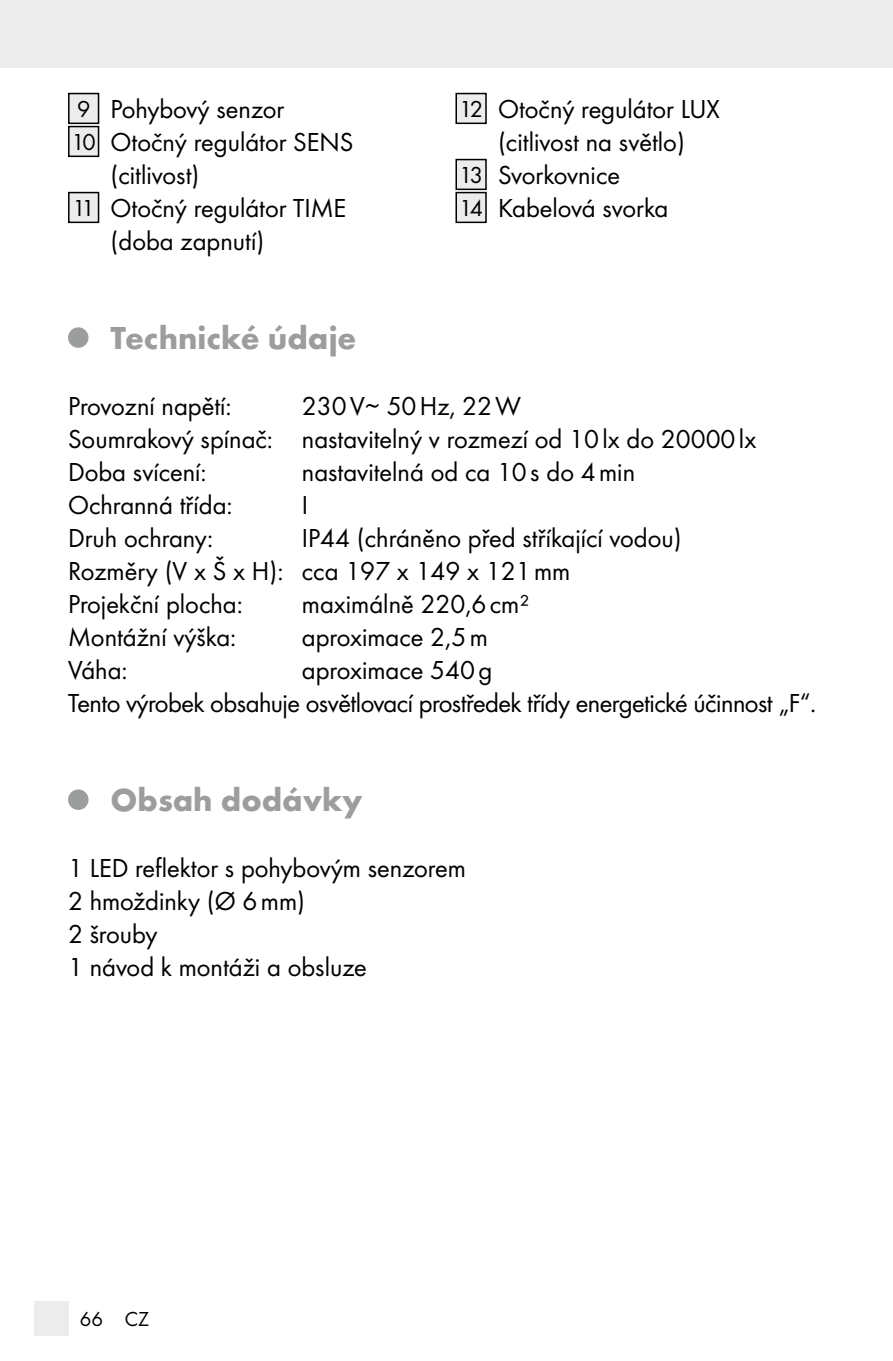
<style>
.page{position:relative;width:893px;height:1361px;background:#fff}
.page>*{position:absolute;margin:0;border:0;box-sizing:border-box;transform-origin:0 0}
.t1{font:700 33px "Futura";color:#9c9d9d}
.t2{font:27px/33px "Futura Boo";color:#000}
.t3{font:27px/33px "Futura Boo";letter-spacing:-.02em;color:#000}
.t4{font:21px "Futura Boo";color:#000}
.s1{font-size:24px}
</style>
<div class="page">
<div style="left:0;top:0;width:893px;height:68px;background:#ececec"></div>
<div style="left:34px;top:1301px;width:34px;height:34px;background:#ececec"></div>
<div style="left:69px;top:94px;width:30px;height:29px;background:#ececec"></div>
<div style="left:68px;top:93px;width:31px;height:31px;border:2px solid #000"></div>
<div style="left:69px;top:127px;width:30px;height:29px;background:#ececec"></div>
<div style="left:68px;top:126px;width:31px;height:31px;border:2px solid #000"></div>
<div style="left:69px;top:193px;width:30px;height:29px;background:#ececec"></div>
<div style="left:68px;top:192px;width:31px;height:31px;border:2px solid #000"></div>
<div style="left:456px;top:94px;width:30px;height:29px;background:#ececec"></div>
<div style="left:455px;top:93px;width:32px;height:31px;border:2px solid #000"></div>
<div style="left:456px;top:160px;width:30px;height:29px;background:#ececec"></div>
<div style="left:455px;top:159px;width:32px;height:31px;border:2px solid #000"></div>
<div style="left:456px;top:193px;width:30px;height:29px;background:#ececec"></div>
<div style="left:455px;top:192px;width:32px;height:31px;border:2px solid #000"></div>
<div style="left:68px;top:327px;width:21px;height:21px;background:#9c9d9d;border-radius:50%"></div>
<div style="left:68px;top:789px;width:21px;height:21px;background:#9c9d9d;border-radius:50%"></div>
<p class="t2" style="left:77px;top:92px;width:209px"><span class="s1">9</span> Pohybový senzor</p>
<p class="t2" style="left:71px;top:125px;width:283px"><span class="s1">10</span> Otočný regulátor SENS</p>
<p class="t2" style="left:111px;top:158px;width:90px">(citlivost)</p>
<p class="t2" style="left:72px;top:191px;width:275px"><span class="s1">11</span> Otočný regulátor TIME</p>
<p class="t2" style="left:111px;top:224px;width:155px">(doba zapnutí)</p>
<p class="t1" style="left:111px;top:318px;width:247px">Technické údaje</p>
<p class="t2" style="left:459px;top:92px;width:262px"><span class="s1">12</span> Otočný regulátor LUX</p>
<p class="t2" style="left:498px;top:125px;width:188px">(citlivost na světlo)</p>
<p class="t2" style="left:459px;top:158px;width:162px"><span class="s1">13</span> Svorkovnice</p>
<p class="t2" style="left:459px;top:191px;width:211px"><span class="s1">14</span> Kabelová svorka</p>
<p class="t2" style="left:68px;top:389px;width:690px;text-indent:234px">230V∼ 50Hz, 22W<br>Soumrakový spínač: nastavitelný v rozmezí od 10lx do 20000lx<br>Doba svícení:</p>
<p class="t2" style="left:68px;top:389px;width:165px">Provozní napětí:</p>
<p class="t2" style="left:302px;top:455px;width:335px">nastavitelná od ca 10s do 4min</p>
<p class="t2" style="left:68px;top:488px;width:166px">Ochranná třída:</p>
<p class="t2" style="left:302px;top:488px;width:8px">I</p>
<p class="t2" style="left:68px;top:521px;width:147px">Druh ochrany:</p>
<p class="t2" style="left:68px;top:521px;width:615px;text-indent:234px">IP44 (chráněno před stříkající vodou)<br>Rozměry (V x Š x H): cca 197 x 149 x 121mm<br>Projekční plocha:</p>
<p class="t2" style="left:302px;top:587px;width:229px">maximálně 220,6cm²</p>
<p class="t2" style="left:68px;top:620px;width:170px">Montážní výška:</p>
<p class="t2" style="left:302px;top:620px;width:187px">aproximace 2,5m</p>
<p class="t2" style="left:68px;top:653px;width:61px">Váha:</p>
<p class="t3" style="left:68px;top:653px;width:750px;text-indent:234px">aproximace 540g<br>Tento výrobek obsahuje osvětlovací prostředek třídy energetické účinnost „F“.</p>
<p class="t1" style="left:111px;top:780px;width:253px">Obsah dodávky</p>
<p class="t2" style="left:68px;top:851px;width:399px">1 LED reflektor s pohybovým senzorem<br>2 hmoždinky (Ø 6mm)<br>2 šrouby<br>1 návod k montáži a obsluze</p>
<p class="t4" style="left:80px;top:1306px;width:71px">66 CZ</p>
</div>
